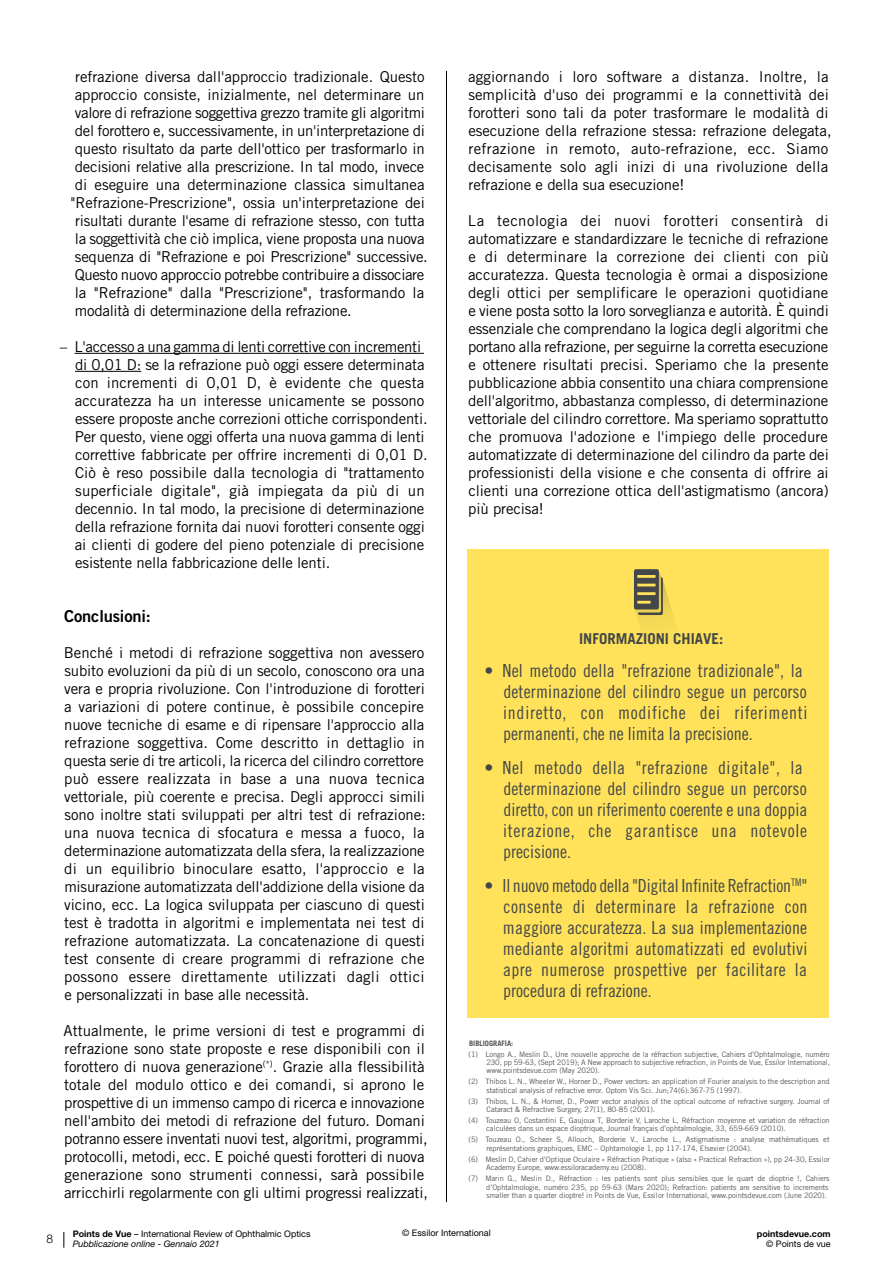
<style>
.page{position:relative;width:893px;height:1263px;background:#fff}
.page>*{position:absolute;margin:0;border:0;box-sizing:border-box;transform-origin:0 0}
._06_texte_a_retenir{font:18px/21px "Trade Gothic LT Std Cn 18";letter-spacing:.01em;color:#444749}
.tit1{font:16.5px "Trade Gothic LT Std Bd 2";letter-spacing:-.01em;color:#000}
._03_texte_courant{font:15px/18px "Trade Gothic LT Std";letter-spacing:-.005em;color:#000}
._03_texte_courant-2{font:15px "Trade Gothic LT Std";letter-spacing:-.025em;color:#000}
.t1{font:700 15px "Trade Gothic LT Std";color:#444749}
.t2{font:300 12px "Helvetica Neue LT Std";color:#000}
.t3{font:9px/10.8px "Helvetica Neue LT Std";color:#000}
.t4{font:700 9px "Helvetica Neue LT Std";color:#000}
._07_texte_references{font:7.5px/8.4px "Trade Gothic LT Std";letter-spacing:-.01em;color:#505456}
._07_texte_references-2{font:700 7.5px "Trade Gothic LT Std";color:#505456}
.s1{font-weight:700}
.s2{font-style:italic}
</style>
<div class="page">
<svg style="left:64px;top:1232px;width:1px;height:16px"></svg>
<hr style="left:75px;top:353px;width:349px;height:1px;background:#000">
<hr style="left:75px;top:371px;width:66px;height:1px;background:#000">
<hr style="left:446px;top:71px;width:1px;height:1131px;background:#000">
<div style="left:468px;top:550px;width:361px;height:468px;background:#ffe259"></div>
<svg style="left:634px;top:569px;width:40px;height:56px"></svg>
<p class="_03_texte_courant" style="left:75px;top:67px;width:351px">refrazione diversa dall'approccio tradizionale. Questo</p>
<p class="_03_texte_courant" style="left:75px;top:85px;width:351px">approccio consiste, inizialmente, nel determinare un</p>
<p class="_03_texte_courant" style="left:75px;top:103px;width:352px">valore di refrazione soggettiva grezzo tramite gli algoritmi</p>
<p class="_03_texte_courant" style="left:75px;top:121px;width:351px">del forottero e, successivamente, in un'interpretazione di</p>
<p class="_03_texte_courant" style="left:75px;top:139px;width:351px">questo risultato da parte dell'ottico per trasformarlo in</p>
<p class="_03_texte_courant" style="left:75px;top:157px;width:351px">decisioni relative alla prescrizione. In tal modo, invece</p>
<p class="_03_texte_courant" style="left:75px;top:175px;width:351px">di eseguire una determinazione classica simultanea</p>
<p class="_03_texte_courant" style="left:71px;top:193px;width:356px">"Refrazione-Prescrizione", ossia un'interpretazione dei</p>
<p class="_03_texte_courant" style="left:75px;top:211px;width:351px">risultati durante l'esame di refrazione stesso, con tutta</p>
<p class="_03_texte_courant" style="left:75px;top:229px;width:351px">la soggettività che ciò implica, viene proposta una nuova</p>
<p class="_03_texte_courant" style="left:75px;top:247px;width:354px">sequenza di "Refrazione e poi Prescrizione" successive.</p>
<p class="_03_texte_courant-2" style="left:75px;top:265px;width:351px">Questo nuovo approccio potrebbe contribuire a dissociare</p>
<p class="_03_texte_courant" style="left:75px;top:283px;width:351px">la "Refrazione" dalla "Prescrizione", trasformando la</p>
<p class="_03_texte_courant" style="left:75px;top:301px;width:278px">modalità di determinazione della refrazione.</p>
<p class="_03_texte_courant" style="left:75px;top:337px;width:354px;text-indent:-15px">– L'accesso a una gamma di lenti correttive con incrementi di 0,01 D: se la refrazione può oggi essere determinata con incrementi di 0,01 D, è evidente che questa accuratezza ha un interesse unicamente se possono essere proposte anche correzioni ottiche corrispondenti.<br>Per questo, viene oggi offerta una nuova gamma di lenti correttive fabbricate per offrire incrementi di 0,01 D.<br>Ciò è reso possibile dalla tecnologia di "trattamento superficiale digitale", già impiegata da più di un decennio. In tal modo, la precisione di determinazione della refrazione fornita dai nuovi forotteri consente oggi ai clienti di godere del pieno potenziale di precisione esistente nella fabbricazione delle lenti.</p>
<p class="tit1" style="left:64px;top:606px;width:88px">Conclusioni:</p>
<p class="_03_texte_courant" style="left:64px;top:643px;width:363px">Benché i metodi di refrazione soggettiva non avessero subito evoluzioni da più di un secolo, conoscono ora una vera e propria rivoluzione. Con l'introduzione di forotteri a variazioni di potere continue, è possibile concepire nuove tecniche di esame e di ripensare l'approccio alla refrazione soggettiva. Come descritto in dettaglio in questa serie di tre articoli, la ricerca del cilindro correttore può essere realizzata in base a una nuova tecnica vettoriale, più coerente e precisa. Degli approcci simili sono inoltre stati sviluppati per altri test di refrazione: una nuova tecnica di sfocatura e messa a fuoco, la determinazione automatizzata della sfera, la realizzazione di un equilibrio binoculare esatto, l'approccio e la misurazione automatizzata dell'addizione della visione da vicino, ecc. La logica sviluppata per ciascuno di questi test è tradotta in algoritmi e implementata nei test di refrazione automatizzata. La concatenazione di questi test consente di creare programmi di refrazione che possono essere direttamente utilizzati dagli ottici e personalizzati in base alle necessità.</p>
<p class="_03_texte_courant" style="left:64px;top:1021px;width:366px">Attualmente, le prime versioni di test e programmi di refrazione sono state proposte e rese disponibili con il forottero di nuova generazione<sup>(*)</sup>. Grazie alla flessibilità totale del modulo ottico e dei comandi, si aprono le prospettive di un immenso campo di ricerca e innovazione nell'ambito dei metodi di refrazione del futuro. Domani potranno essere inventati nuovi test, algoritmi, programmi, protocolli, metodi, ecc. E poiché questi forotteri di nuova generazione sono strumenti connessi, sarà possibile arricchirli regolarmente con gli ultimi progressi realizzati,</p>
<p class="_03_texte_courant" style="left:468px;top:67px;width:365px">aggiornando i loro software a distanza. Inoltre, la semplicità d'uso dei programmi e la connettività dei forotteri sono tali da poter trasformare le modalità di esecuzione della refrazione stessa: refrazione delegata, refrazione in remoto, auto-refrazione, ecc. Siamo decisamente solo agli inizi di una rivoluzione della refrazione e della sua esecuzione!</p>
<p class="_03_texte_courant" style="left:468px;top:211px;width:362px;text-align:justify">La tecnologia dei nuovi forotteri consentirà di automatizzare e standardizzare le tecniche di refrazione e di determinare la correzione dei clienti con più accuratezza. Questa tecnologia è ormai a disposizione degli ottici per semplificare le operazioni quotidiane e viene posta sotto la loro sorveglianza e autorità. È quindi essenziale che comprendano la logica degli algoritmi che portano alla refrazione, per seguirne la corretta esecuzione e ottenere risultati precisi. Speriamo che la presente pubblicazione abbia consentito una chiara comprensione dell'algoritmo, abbastanza complesso, di determinazione vettoriale del cilindro correttore. Ma speriamo soprattutto che promuova l'adozione e l'impiego delle procedure automatizzate di determinazione del cilindro da parte dei professionisti della visione e che consenta di offrire ai clienti una correzione ottica dell'astigmatismo (ancora) più precisa!</p>
<p class="t1" style="left:579px;top:629px;width:146px">INFORMAZIONI CHIAVE:</p>
<p class="_06_texte_a_retenir" style="left:503px;top:660px;width:306px;text-indent:-18px">• Nel metodo della "refrazione tradizionale", la determinazione del cilindro segue un percorso indiretto, con modifiche dei riferimenti permanenti, che ne limita la precisione.</p>
<p class="_06_texte_a_retenir" style="left:503px;top:757px;width:306px;text-indent:-18px">• Nel metodo della "refrazione digitale", la determinazione del cilindro segue un percorso diretto, con un riferimento coerente e una doppia iterazione, che garantisce una notevole precisione.</p>
<p class="_06_texte_a_retenir" style="left:503px;top:874px;width:306px;text-align:justify;text-indent:-18px">• Il nuovo metodo della "Digital Infinite Refraction<sup>TM</sup>" consente di determinare la refrazione con maggiore accuratezza. La sua implementazione mediante algoritmi automatizzati ed evolutivi apre numerose prospettive per facilitare la procedura di refrazione.</p>
<p class="_07_texte_references-2" style="left:469px;top:1038px;width:46px">BIBLIOGRAFIA:</p>
<p class="_07_texte_references" style="left:486px;top:1050px;width:345px;text-align:justify;text-indent:-18px">(1) Longo A., Meslin D., Une nouvelle approche de la réfraction subjective, Cahiers d’Ophtalmologie, numéro 230, pp 59-63, (Sept 2019); A New approach to subjective refraction, in Points de Vue, Essilor International, www.pointsdevue.com (May 2020).</p>
<p class="_07_texte_references" style="left:486px;top:1077px;width:345px;text-indent:-18px">(2) Thibos L. N., Wheeler W., Horner D., Power vectors: an application of Fourier analysis to the description and statistical analysis of refractive error. Optom Vis Sci. Jun;74(6):367-75 (1997).</p>
<p class="_07_texte_references" style="left:486px;top:1097px;width:345px;text-indent:-18px">(3) Thibos, L. N., &amp; Horner, D., Power vector analysis of the optical outcome of refractive surgery. Journal of<br>Cataract &amp; Refractive Surgery, 27(1), 80-85 (2001).</p>
<p class="_07_texte_references" style="left:486px;top:1116px;width:345px;text-indent:-18px">(4) Touzeau O, Costantini E, Gaujoux T, Borderie V, Laroche L, Réfraction moyenne et variation de réfraction calculées dans un espace dioptrique, Journal français d’ophtalmologie, 33, 659-669 (2010).</p>
<p class="_07_texte_references" style="left:486px;top:1135px;width:344px;text-indent:-18px">(5) Touzeau O., Scheer S, Allouch, Borderie V., Laroche L., Astigmatisme : analyse mathématiques et représentations graphiques, EMC – Ophtamologie 1, pp 117-174, Elsevier (2004).</p>
<p class="_07_texte_references" style="left:486px;top:1155px;width:345px;text-indent:-18px">(6) Meslin D, Cahier d’Optique Oculaire « Réfraction Pratique » (also « Practical Refraction »), pp 24-30, Essilor<br>Academy Europe, www.essiloracademy.eu (2008).</p>
<p class="_07_texte_references" style="left:486px;top:1174px;width:345px;text-align:justify;text-indent:-18px">(7) Marin G., Meslin D., Réfraction : les patients sont plus sensibles que le quart de dioptrie !, Cahiers d’Ophtalmologie, numéro 235, pp 59-63 (Mars 2020); Refraction: patients are sensitive to increments smaller than a quarter dioptre! in Points de Vue, Essilor International, www.pointsdevue.com (June 2020).</p>
<p class="t2" style="left:46px;top:1231px;width:8px">8</p>
<p class="t3" style="left:73px;top:1228px;width:239px"><span class="s1">Points de Vue</span> – International Review of Ophthalmic Optics<br><span class="s2">Pubblicazione online - Gennaio 2021</span></p>
<p class="t3" style="left:402px;top:1227px;width:90px">© Essilor International</p>
<p class="t4" style="left:757px;top:1228px;width:75px">pointsdevue.com</p>
<p class="t3" style="left:766px;top:1238px;width:66px">© Points de vue</p>
</div>
